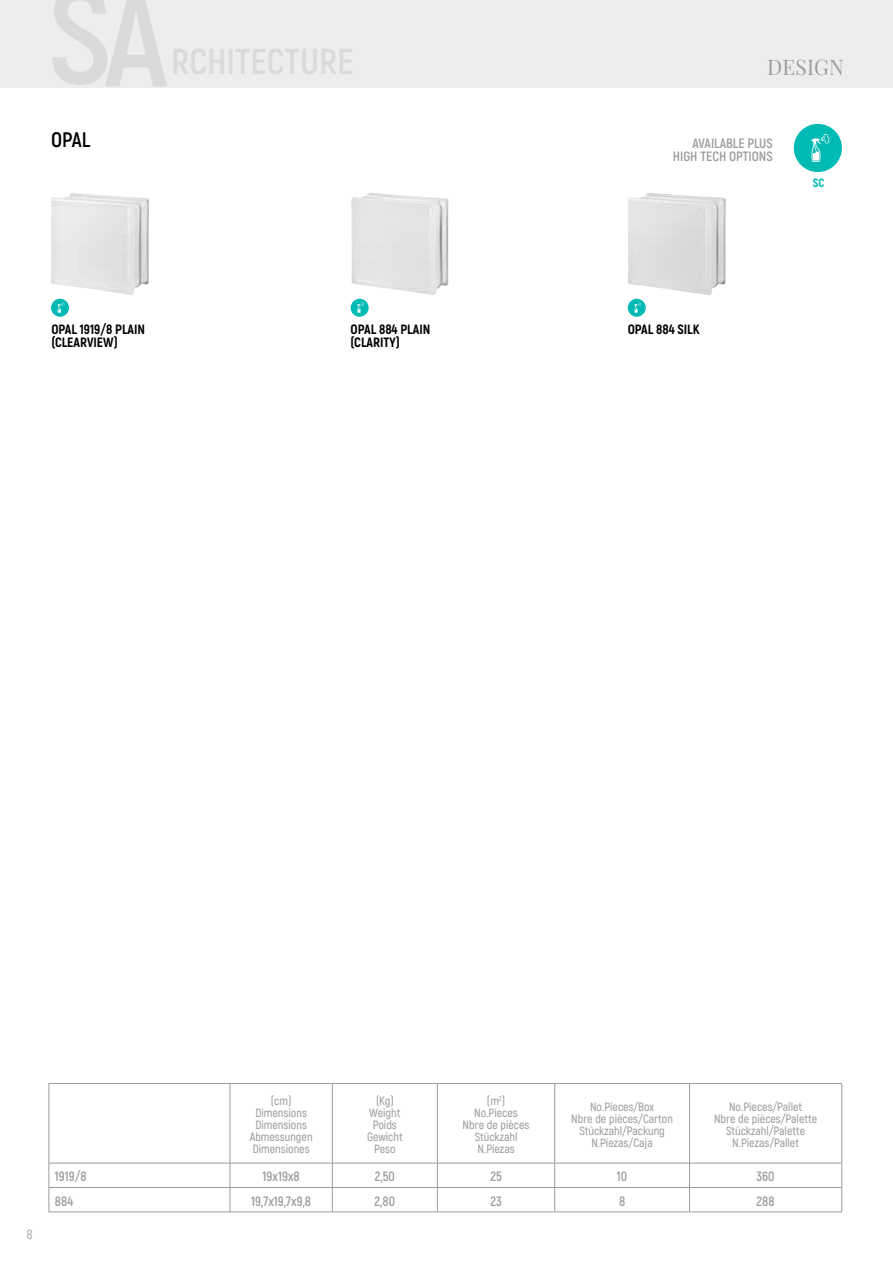
<style>
.page{position:relative;width:893px;height:1263px;background:#fff}
.page>*{position:absolute;margin:0;border:0;box-sizing:border-box;transform-origin:0 0}
.t1{font:21px "Playfair Display";letter-spacing:.01em;color:#9d9d9c}
.t2{font:700 21px "Akrobat";color:#000}
.t3{font:700 13.5px/13px "Akrobat";color:#9d9d9c;text-align:right}
.t4{font:800 13.5px/13.5px "Akrobat";color:#000}
.t5{font:13.5px "Akrobat";color:#9d9d9c}
.t6{font:600 12px/12px "Akrobat";color:#9d9d9c;text-align:center}
.t7{font:800 12px "Akrobat";color:#00bbb4}
</style>
<div class="page">
<div style="left:0;top:0;width:893px;height:87px;background:#ededed"></div>
<div style="left:794px;top:124px;width:48px;height:48px;background:#00bbb4;border-radius:50%"></div>
<svg style="left:811px;top:134px;width:19px;height:28px"></svg>
<img style="left:51px;top:193px;width:98px;height:102px">
<img style="left:351px;top:193px;width:97px;height:102px">
<img style="left:628px;top:193px;width:98px;height:102px">
<hr style="left:49px;top:1083px;width:181px;height:1px;background:#9d9d9c">
<hr style="left:49px;top:1084px;width:1px;height:79px;background:#9d9d9c">
<hr style="left:230px;top:1083px;width:102px;height:1px;background:#9d9d9c">
<hr style="left:230px;top:1084px;width:1px;height:79px;background:#9d9d9c">
<hr style="left:332px;top:1083px;width:105px;height:1px;background:#9d9d9c">
<hr style="left:332px;top:1084px;width:1px;height:79px;background:#9d9d9c">
<hr style="left:437px;top:1083px;width:118px;height:1px;background:#9d9d9c">
<hr style="left:437px;top:1084px;width:1px;height:79px;background:#9d9d9c">
<hr style="left:555px;top:1083px;width:134px;height:1px;background:#9d9d9c">
<hr style="left:554px;top:1084px;width:1px;height:79px;background:#9d9d9c">
<hr style="left:689px;top:1083px;width:153px;height:1px;background:#9d9d9c">
<hr style="left:689px;top:1084px;width:1px;height:79px;background:#9d9d9c">
<hr style="left:841px;top:1084px;width:1px;height:79px;background:#9d9d9c">
<hr style="left:49px;top:1163px;width:181px;height:1px;background:#9d9d9c">
<hr style="left:230px;top:1163px;width:102px;height:1px;background:#9d9d9c">
<hr style="left:332px;top:1163px;width:105px;height:1px;background:#9d9d9c">
<hr style="left:437px;top:1163px;width:118px;height:1px;background:#9d9d9c">
<hr style="left:555px;top:1163px;width:134px;height:1px;background:#9d9d9c">
<hr style="left:689px;top:1163px;width:153px;height:1px;background:#9d9d9c">
<hr style="left:49px;top:1187px;width:181px;height:1px;background:#9d9d9c">
<svg style="left:49px;top:1163px;width:1px;height:48px"></svg>
<hr style="left:230px;top:1187px;width:102px;height:1px;background:#9d9d9c">
<svg style="left:230px;top:1163px;width:1px;height:48px"></svg>
<hr style="left:332px;top:1187px;width:105px;height:1px;background:#9d9d9c">
<svg style="left:332px;top:1163px;width:1px;height:48px"></svg>
<hr style="left:437px;top:1187px;width:118px;height:1px;background:#9d9d9c">
<svg style="left:437px;top:1163px;width:1px;height:48px"></svg>
<hr style="left:555px;top:1187px;width:134px;height:1px;background:#9d9d9c">
<svg style="left:554px;top:1163px;width:1px;height:48px"></svg>
<hr style="left:689px;top:1187px;width:153px;height:1px;background:#9d9d9c">
<svg style="left:689px;top:1163px;width:1px;height:48px"></svg>
<svg style="left:841px;top:1163px;width:1px;height:48px"></svg>
<hr style="left:49px;top:1211px;width:181px;height:1px;background:#9d9d9c">
<hr style="left:230px;top:1211px;width:102px;height:1px;background:#9d9d9c">
<hr style="left:332px;top:1211px;width:105px;height:1px;background:#9d9d9c">
<hr style="left:437px;top:1211px;width:118px;height:1px;background:#9d9d9c">
<hr style="left:555px;top:1211px;width:134px;height:1px;background:#9d9d9c">
<hr style="left:689px;top:1211px;width:153px;height:1px;background:#9d9d9c">
<div style="left:51px;top:299px;width:18px;height:18px;background:#00bbb4;border-radius:50%"></div>
<svg style="left:58px;top:302px;width:6px;height:11px"></svg>
<div style="left:351px;top:299px;width:18px;height:18px;background:#00bbb4;border-radius:50%"></div>
<svg style="left:357px;top:302px;width:7px;height:11px"></svg>
<div style="left:628px;top:299px;width:18px;height:18px;background:#00bbb4;border-radius:50%"></div>
<svg style="left:634px;top:302px;width:7px;height:11px"></svg>
<h1 class="t2" style="left:51px;top:126px;width:41px">OPAL</h1>
<h1 class="t1" style="left:767px;top:54px;width:78px">DESIGN</h1>
<p class="t3" style="left:673px;top:137px;width:101px">AVAILABLE PLUS<br>HIGH TECH OPTIONS</p>
<p class="t7" style="left:813px;top:175px;width:13px">SC</p>
<p class="t4" style="left:51px;top:322px;width:95px">OPAL 1919/8 PLAIN (CLEARVIEW)</p>
<p class="t4" style="left:351px;top:322px;width:81px">OPAL 884 PLAIN (CLARITY)</p>
<p class="t4" style="left:628px;top:322px;width:74px">OPAL 884 SILK</p>
<p class="t5" style="left:27px;top:1226px;width:8px">8</p>
<p class="t6" style="left:250px;top:1094px;width:64px">(cm)<br>Dimensions<br>Dimensions<br>Abmessungen<br>Dimensiones</p>
<p class="t6" style="left:367px;top:1094px;width:37px">(Kg)<br>Weight<br>Poids<br>Gewicht<br>Peso</p>
<p class="t6" style="left:463px;top:1094px;width:68px">(m<sup>2</sup>)<br>No.Pieces<br>Nbre de pièces<br>Stückzahl<br>N.Piezas</p>
<p class="t6" style="left:571px;top:1100px;width:103px">No.Pieces/Box<br>Nbre de pièces/Carton<br>Stückzahl/Packung<br>N.Piezas/Caja</p>
<p class="t6" style="left:714px;top:1100px;width:105px">No.Pieces/Pallet<br>Nbre de pièces/Palette<br>Stückzahl/Palette<br>N.Piezas/Pallet</p>
<p class="t3" style="left:55px;top:1170px;width:33px">1919/8</p>
<p class="t3" style="left:263px;top:1170px;width:39px">19x19x8</p>
<p class="t3" style="left:375px;top:1170px;width:22px">2,50</p>
<p class="t3" style="left:490px;top:1170px;width:13px">25</p>
<p class="t3" style="left:617px;top:1170px;width:12px">10</p>
<p class="t3" style="left:757px;top:1170px;width:20px">360</p>
<p class="t3" style="left:55px;top:1194px;width:20px">884</p>
<p class="t3" style="left:251px;top:1194px;width:62px">19,7x19,7x9,8</p>
<p class="t3" style="left:375px;top:1194px;width:22px">2,80</p>
<p class="t3" style="left:490px;top:1194px;width:13px">23</p>
<p class="t3" style="left:619px;top:1194px;width:8px">8</p>
<p class="t3" style="left:757px;top:1194px;width:20px">288</p>
</div>
